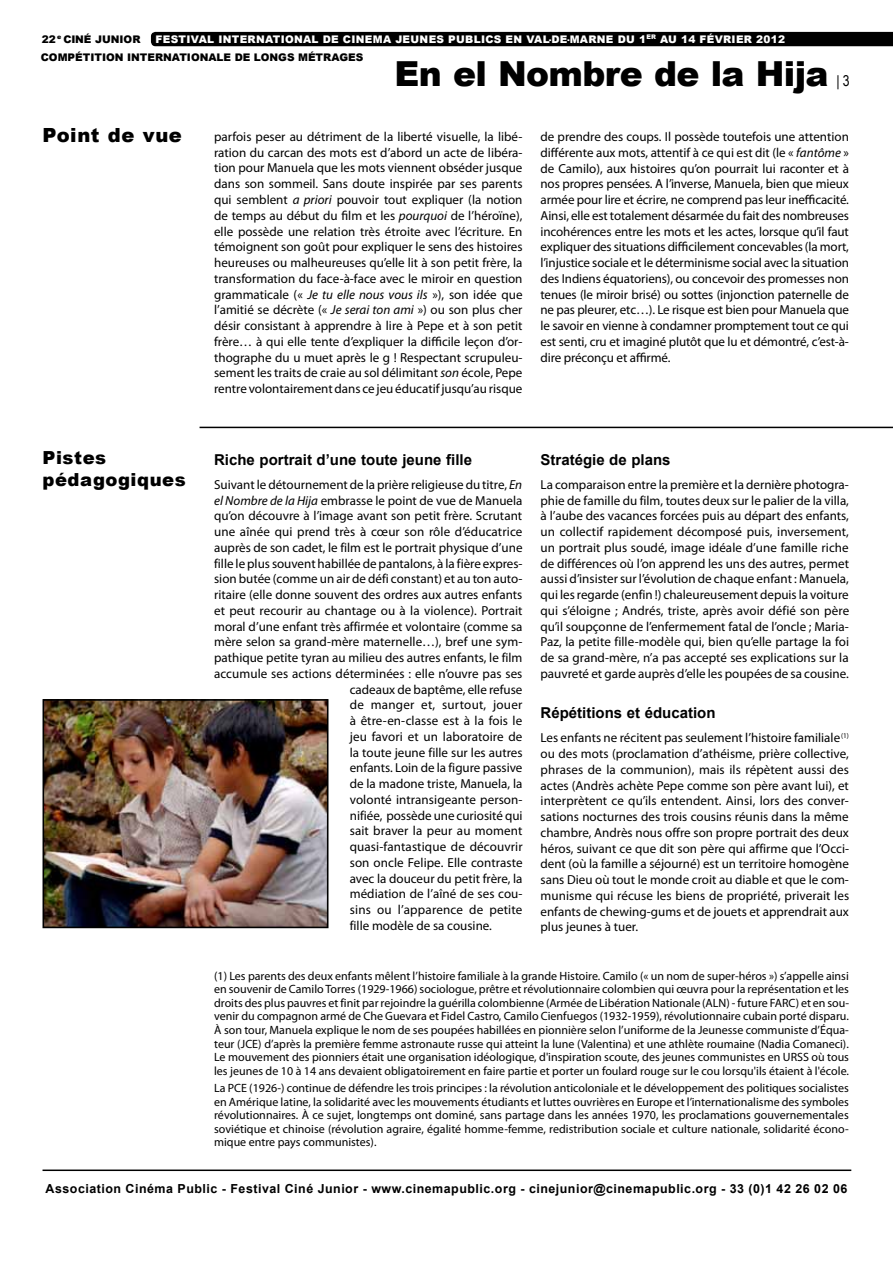
<style>
.page{position:relative;width:893px;height:1263px;background:#fff}
.page>*{position:absolute;margin:0;border:0;box-sizing:border-box;transform-origin:0 0}
.t1{font:900 34.5px "Arial";letter-spacing:-.02em;color:#000}
.t2{font:900 19.5px "Arial";color:#000}
.t3{font:900 18px/22.5px "Arial";letter-spacing:.03em;color:#000}
.t4{font:700 15px "Arial";color:#000}
.t5{font:15px "Arial Narrow";color:#000}
.t6{font:13.05px/15.8px "Myriad Pro";color:#000;text-align:justify}
.t7{font:13.05px "Myriad Pro";letter-spacing:.02em;color:#000}
.t8{font:700 12.45px "Arial";letter-spacing:.04em;color:#000}
.t9{font:12px/13.5px "Myriad Pro";color:#000;text-align:justify}
.t10{font:900 10.5px "Arial";letter-spacing:.03em;color:#fff}
.t11{font:900 10.5px "Arial";color:#000}
.s1{font-style:italic}
</style>
<div class="page">
<hr style="left:43px;top:1169px;width:808px;height:2px;background:#000">
<hr style="left:200px;top:427px;width:693px;height:1px;background:#000">
<img style="left:46px;top:702px;width:279px;height:223px">
<div style="left:43px;top:699px;width:285px;height:229px;border:2px solid #000"></div>
<div style="left:151px;top:32px;width:742px;height:14px;background:#000"></div>
<p class="t11" style="left:42px;top:31px;width:29px">22 <sup>E</sup> CIN</p>
<p class="t11" style="left:84px;top:31px;width:58px">É JUNIOR</p>
<p class="t10" style="left:155px;top:31px;width:359px">FESTIVAL INTERNATIONAL DE CIN EMA JEUNES PUBLICS EN</p>
<p class="t10" style="left:526px;top:31px;width:260px">VAL-DE-MARNE DU 1<sup>ER</sup> AU 14 FÉVRIER 2012</p>
<p class="t11" style="left:41px;top:49px;width:284px">COMPÉTITION INTERNATIONALE DE LONGS MÉTRA</p>
<p class="t11" style="left:339px;top:49px;width:25px">GES</p>
<h1 class="t1" style="left:395px;top:48px;width:435px">EN EL NOMBRE DE LA HIJA</h1>
<p class="t5" style="left:836px;top:72px;width:15px">| 3</p>
<h2 class="t2" style="left:43px;top:121px;width:141px">POINT DE VUE</h2>
<h3 class="t3" style="left:43px;top:445px;width:145px">PISTES<br>PÉDAGOGIQUES</h3>
<p class="t6" style="left:214px;top:129px;width:310px">parfois peser au détriment de la liberté visuelle, la libé&shy;ration du carcan des mots est d’abord un acte de libéra&shy;tion pour Manuela que les mots viennent obséder jusque dans son sommeil. Sans doute inspirée par ses parents qui semblent <span class="s1">a priori</span> pouvoir tout expliquer (la notion de temps au début du film et les <span class="s1">pourquoi</span> de l’héroïne), elle possède une relation très étroite avec l’écriture. En témoignent son goût pour expliquer le sens des histoires heureuses ou malheureuses qu’elle lit à son petit frère, la transformation du face-à-face avec le miroir en question grammaticale (« <span class="s1">Je tu elle nous vous ils</span> »), son idée que l’amitié se décrète (« <span class="s1">Je serai ton ami</span> ») ou son plus cher désir consistant à apprendre à lire à Pepe et à son petit frère… à qui elle tente d’expliquer la difficile leçon d’or&shy;thographe du u muet après le g ! Respectant scrupuleu&shy;sement les traits de craie au sol délimitant <span class="s1">son</span> école, Pepe rentre volontairement dans ce jeu éducatif jusqu’au risque</p>
<p class="t6" style="left:540px;top:129px;width:310px">de prendre des coups. Il possède toutefois une attention différente aux mots, attentif à ce qui est dit (le « <span class="s1">fantôme</span> » de Camilo), aux histoires qu’on pourrait lui raconter et à nos propres pensées. A l’inverse, Manuela, bien que mieux armée pour lire et écrire, ne comprend pas leur inefficacité.<br>Ainsi, elle est totalement désarmée du fait des nombreuses incohérences entre les mots et les actes, lorsque qu’il faut expliquer des situations difficilement concevables (la mort, l’injustice sociale et le déterminisme social avec la situation des Indiens équatoriens), ou concevoir des promesses non tenues (le miroir brisé) ou sottes (injonction paternelle de ne pas pleurer, etc…). Le risque est bien pour Manuela que le savoir en vienne à condamner promptement tout ce qui est senti, cru et imaginé plutôt que lu et démontré, c’est-à&shy;dire préconçu et affirmé.</p>
<p class="t4" style="left:214px;top:451px;width:259px">Riche portrait d’une toute jeune fille</p>
<p class="t6" style="left:214px;top:476px;width:310px">Suivant le détournement de la prière religieuse du titre, <span class="s1">En</span></p>
<p class="t6" style="left:214px;top:492px;width:310px"><span class="s1">el Nombre de la Hija</span> embrasse le point de vue de Manuela</p>
<p class="t6" style="left:214px;top:508px;width:310px">qu’on découvre à l’image avant son petit frère. Scrutant</p>
<p class="t6" style="left:214px;top:524px;width:310px">une aînée qui prend très à cœur son rôle d’éducatrice</p>
<p class="t6" style="left:214px;top:539px;width:310px">auprès de son cadet, le film est le portrait physique d’une</p>
<p class="t6" style="left:214px;top:555px;width:310px">fille le plus souvent habillée de pantalons, à la fière expres-</p>
<p class="t6" style="left:214px;top:571px;width:310px">sion butée (comme un air de défi constant) et au ton auto-</p>
<p class="t6" style="left:214px;top:587px;width:310px">ritaire (elle donne souvent des ordres aux autres enfants</p>
<p class="t6" style="left:214px;top:602px;width:310px">et peut recourir au chantage ou à la violence). Portrait</p>
<p class="t6" style="left:214px;top:618px;width:310px">moral d’une enfant très affirmée et volontaire (comme sa</p>
<p class="t6" style="left:214px;top:634px;width:310px">mère selon sa grand-mère maternelle…), bref une sym-</p>
<p class="t6" style="left:214px;top:650px;width:310px">pathique petite tyran au milieu des autres enfants, le film</p>
<p class="t6" style="left:214px;top:665px;width:310px">accumule ses actions déterminées : elle n’ouvre pas ses</p>
<p class="t6" style="left:350px;top:681px;width:174px">cadeaux de baptême, elle refuse</p>
<p class="t7" style="left:350px;top:697px;width:174px">de manger et, surtout, jouer</p>
<p class="t6" style="left:350px;top:713px;width:174px">à être-en-classe est à la fois le</p>
<p class="t6" style="left:350px;top:728px;width:174px">jeu favori et un laboratoire de</p>
<p class="t6" style="left:350px;top:744px;width:174px">la toute jeune fille sur les autres</p>
<p class="t6" style="left:350px;top:760px;width:174px">enfants. Loin de la figure passive</p>
<p class="t6" style="left:350px;top:776px;width:174px">de la madone triste, Manuela, la</p>
<p class="t6" style="left:350px;top:791px;width:174px">volonté intransigeante person-</p>
<p class="t6" style="left:350px;top:807px;width:174px">nifiée, possède une curiosité qui</p>
<p class="t6" style="left:350px;top:823px;width:174px">sait braver la peur au moment</p>
<p class="t6" style="left:350px;top:839px;width:174px">quasi-fantastique de découvrir</p>
<p class="t6" style="left:350px;top:854px;width:174px">son oncle Felipe. Elle contraste</p>
<p class="t6" style="left:350px;top:870px;width:174px">avec la douceur du petit frère, la</p>
<p class="t6" style="left:350px;top:886px;width:174px">médiation de l’aîné de ses cou-</p>
<p class="t6" style="left:350px;top:902px;width:174px">sins ou l’apparence de petite</p>
<p class="t6" style="left:350px;top:917px;width:144px">fille modèle de sa cousine.</p>
<p class="t4" style="left:540px;top:451px;width:132px">Stratégie de plans</p>
<p class="t6" style="left:540px;top:476px;width:310px">La comparaison entre la première et la dernière photogra&shy;phie de famille du film, toutes deux sur le palier de la villa, à l’aube des vacances forcées puis au départ des enfants, un collectif rapidement décomposé puis, inversement, un portrait plus soudé, image idéale d’une famille riche de différences où l’on apprend les uns des autres, permet aussi d’insister sur l’évolution de chaque enfant : Manuela, qui les regarde (enfin !) chaleureusement depuis la voiture qui s’éloigne ; Andrés, triste, après avoir défié son père qu’il soupçonne de l’enfermement fatal de l’oncle ; Maria-Paz, la petite fille-modèle qui, bien qu’elle partage la foi de sa grand-mère, n’a pas accepté ses explications sur la pauvreté et garde auprès d’elle les poupées de sa cousine.</p>
<p class="t4" style="left:540px;top:704px;width:177px">Répétitions et éducation</p>
<p class="t6" style="left:540px;top:730px;width:310px">Les enfants ne récitent pas seulement l’histoire familiale<sup>(1) </sup>ou des mots (proclamation d’athéisme, prière collective, phrases de la communion), mais ils répètent aussi des actes (Andrès achète Pepe comme son père avant lui), et interprètent ce qu’ils entendent. Ainsi, lors des conver&shy;sations nocturnes des trois cousins réunis dans la même chambre, Andrès nous offre son propre portrait des deux héros, suivant ce que dit son père qui affirme que l’Occi&shy;dent (où la famille a séjourné) est un territoire homogène sans Dieu où tout le monde croit au diable et que le com&shy;munisme qui récuse les biens de propriété, priverait les enfants de chewing-gums et de jouets et apprendrait aux plus jeunes à tuer.</p>
<p class="t9" style="left:214px;top:969px;width:636px">(1) Les parents des deux enfants mêlent l’histoire familiale à la grande Histoire. Camilo (« un nom de super-héros ») s’appelle ainsi en souvenir de Camilo Torres (1929-1966) sociologue, prêtre et révolutionnaire colombien qui œuvra pour la représentation et les droits des plus pauvres et finit par rejoindre la guérilla colombienne (Armée de Libération Nationale (ALN) - future FARC) et en sou&shy;venir du compagnon armé de Che Guevara et Fidel Castro, Camilo Cienfuegos (1932-1959), révolutionnaire cubain porté disparu. à son tour, Manuela explique le nom de ses poupées habillées en pionnière selon l’uniforme de la Jeunesse communiste d’équa&shy;teur (JCE) d’après la première femme astronaute russe qui atteint la lune (Valentina) et une athlète roumaine (Nadia Comaneci).<br>Le mouvement des pionniers était une organisation idéologique, d'inspiration scoute, des jeunes communistes en URSS où tous les jeunes de 10 à 14 ans devaient obligatoirement en faire partie et porter un foulard rouge sur le cou lorsqu'ils étaient à l'école.</p>
<p class="t9" style="left:214px;top:1081px;width:636px">La PCE (1926-) continue de défendre les trois principes : la révolution anticoloniale et le développement des politiques socialistes en Amérique latine, la solidarité avec les mouvements étudiants et luttes ouvrières en Europe et l’internationalisme des symboles révolutionnaires. à ce sujet, longtemps ont dominé, sans partage dans les années 1970, les proclamations gouvernementales soviétique et chinoise (révolution agraire, égalité homme-femme, redistribution sociale et culture nationale, solidarité écono&shy;mique entre pays communistes).</p>
<p class="t8" style="left:46px;top:1181px;width:803px">Association Cinéma Public - Festival Ciné Junior - www.cinemapublic.org - cinejunior@cinemapublic.org - 33 (0)1 42 26 02 06</p>
</div>
